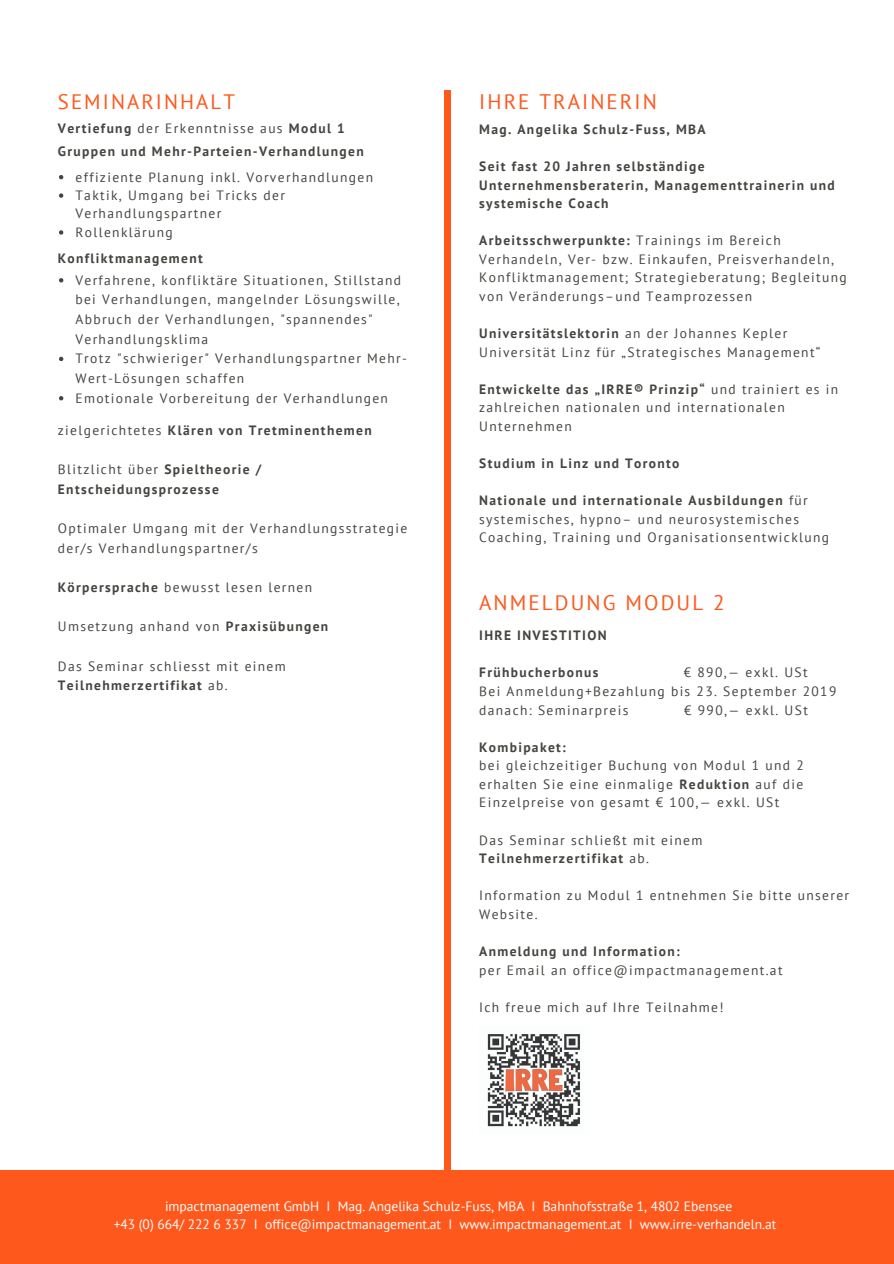
<style>
.page{position:relative;width:894px;height:1264px;background:#fff}
.page>*{position:absolute;margin:0;border:0;box-sizing:border-box;transform-origin:0 0}
.t1{font:21px "PT Sans";letter-spacing:.1em;color:#fe581c}
.t2{font:20.85px "PT Sans";letter-spacing:.1em;color:#fe581c}
.t3{font:13.5px/18.6px "PT Sans";letter-spacing:.1em;color:#444440}
.t4{font:700 13.5px/18.6px "PT Sans";letter-spacing:.1em;color:#444440}
.t5{font:13.5px/18px "PT Sans";color:#fff;text-align:center}
.s1{font-weight:700}
.s2{font-weight:400}
</style>
<div class="page">
<div style="left:0;top:1170px;width:893px;height:93px;background:#fe581c"></div>
<div style="left:443px;top:90px;width:7px;height:1079px;background:#fe581c"></div>
<svg style="left:59px;top:175px;width:4px;height:4px"></svg>
<svg style="left:59px;top:193px;width:4px;height:5px"></svg>
<svg style="left:59px;top:230px;width:4px;height:5px"></svg>
<svg style="left:59px;top:278px;width:4px;height:4px"></svg>
<svg style="left:59px;top:357px;width:4px;height:4px"></svg>
<svg style="left:59px;top:396px;width:4px;height:4px"></svg>
<img style="left:487px;top:1034px;width:93px;height:93px">
<h2 class="t2" style="left:58px;top:88px;width:178px">SEMINARINHALT</h2>
<p class="t3" style="left:58px;top:118px;width:288px"><span class="s1">Vertiefung</span> der Erkenntnisse aus <span class="s1">Modul 1</span></p>
<p class="t3" style="left:75px;top:167px;width:299px">effiziente Planung inkl. Vorverhandlungen<br>Taktik, Umgang bei Tricks der<br>Verhandlungspartner<br>Rollenklärung</p>
<p class="t3" style="left:75px;top:270px;width:333px;line-height:19.6px">Verfahrene, konfliktäre Situationen, Stillstand bei Verhandlungen, mangelnder Lösungswille, Abbruch der Verhandlungen, "spannendes" Verhandlungsklima<br>Trotz "schwieriger" Verhandlungspartner Mehr-Wert-Lösungen schaffen<br>Emotionale Vorbereitung der Verhandlungen</p>
<p class="t4" style="left:58px;top:142px;width:307px">Gruppen und Mehr-Parteien-Verhandlungen</p>
<p class="t4" style="left:58px;top:248px;width:146px">Konfliktmanagement</p>
<p class="t4" style="left:58px;top:420px;width:315px"><span class="s2">zielgerichtetes</span> Klären von Tretminenthemen</p>
<p class="t4" style="left:58px;top:459px;width:205px;line-height:19.6px"><span class="s2">Blitzlicht über</span> Spieltheorie /<br>Entscheidungsprozesse</p>
<p class="t3" style="left:58px;top:518px;width:351px;line-height:19.6px">Optimaler Umgang mit der Verhandlungsstrategie der/s Verhandlungspartner/s</p>
<p class="t3" style="left:58px;top:577px;width:256px"><span class="s1">Körpersprache</span> bewusst lesen lernen</p>
<p class="t3" style="left:58px;top:617px;width:272px">Umsetzung anhand von <span class="s1">Praxisübungen</span></p>
<p class="t3" style="left:58px;top:656px;width:229px;line-height:19.6px">Das Seminar schliesst mit einem<br><span class="s1">Teilnehmerzertifikat</span> ab.</p>
<h1 class="t1" style="left:479px;top:88px;width:179px">IHRE TRAINERIN</h1>
<p class="t4" style="left:479px;top:120px;width:228px">Mag. Angelika Schulz-Fuss, MBA</p>
<p class="t4" style="left:479px;top:157px;width:357px">Seit fast 20 Jahren selbständige<br>Unternehmensberaterin, Managementtrainerin und systemische Coach</p>
<p class="t3" style="left:479px;top:231px;width:369px"><span class="s1">Arbeitsschwerpunkte:</span> Trainings im Bereich Verhandeln, Ver- bzw. Einkaufen, Preisverhandeln, Konfliktmanagement; Strategieberatung; Begleitung von Veränderungs–und Teamprozessen</p>
<p class="t3" style="left:479px;top:324px;width:343px"><span class="s1">Universitätslektorin</span> an der Johannes Kepler<br>Universität Linz für „Strategisches Management“</p>
<p class="t3" style="left:479px;top:379px;width:360px"><span class="s1">Entwickelte das „IRRE® Prinzip“</span> und trainiert es in zahlreichen nationalen und internationalen<br>Unternehmen</p>
<p class="t4" style="left:479px;top:454px;width:202px">Studium in Linz und Toronto</p>
<p class="t3" style="left:479px;top:491px;width:351px"><span class="s1">Nationale und internationale Ausbildungen</span> für systemisches, hypno– und neurosystemisches<br>Coaching, Training und Organisationsentwicklung</p>
<h1 class="t1" style="left:479px;top:588px;width:247px">ANMELDUNG MODUL 2</h1>
<p class="t4" style="left:479px;top:626px;width:129px">IHRE INVESTITION</p>
<p class="t4" style="left:479px;top:663px;width:121px">Frühbucherbonus</p>
<p class="t3" style="left:479px;top:663px;width:358px;text-indent:205px">€ 890,— exkl. USt<br>Bei Anmeldung+Bezahlung bis 23. September 2019 danach: Seminarpreis</p>
<p class="t3" style="left:684px;top:700px;width:125px">€ 990,— exkl. USt</p>
<p class="t4" style="left:479px;top:737px;width:88px">Kombipaket:</p>
<p class="t3" style="left:479px;top:756px;width:326px;text-align:justify">bei gleichzeitiger Buchung von Modul 1 und 2 erhalten Sie eine einmalige <span class="s1">Reduktion</span> auf die Einzelpreise von gesamt € 100,— exkl. USt</p>
<p class="t3" style="left:479px;top:830px;width:224px">Das Seminar schließt mit einem<br><span class="s1">Teilnehmerzertifikat</span> ab.</p>
<p class="t3" style="left:479px;top:885px;width:371px">Information zu Modul 1 entnehmen Sie bitte unserer<br>Website.</p>
<p class="t4" style="left:479px;top:941px;width:202px">Anmeldung und Information:</p>
<p class="t3" style="left:479px;top:960px;width:305px">per Email an office@impactmanagement.at</p>
<p class="t3" style="left:479px;top:997px;width:246px">Ich freue mich auf Ihre Teilnahme!</p>
<p class="t5" style="left:114px;top:1196px;width:664px">impactmanagement GmbH I Mag. Angelika Schulz-Fuss, MBA I Bahnhofsstraße 1, 4802 Ebensee<br>+43 (0) 664/ 222 6 337 I office@impactmanagement.at I www.impactmanagement.at I www.irre-verhandeln.at</p>
</div>
